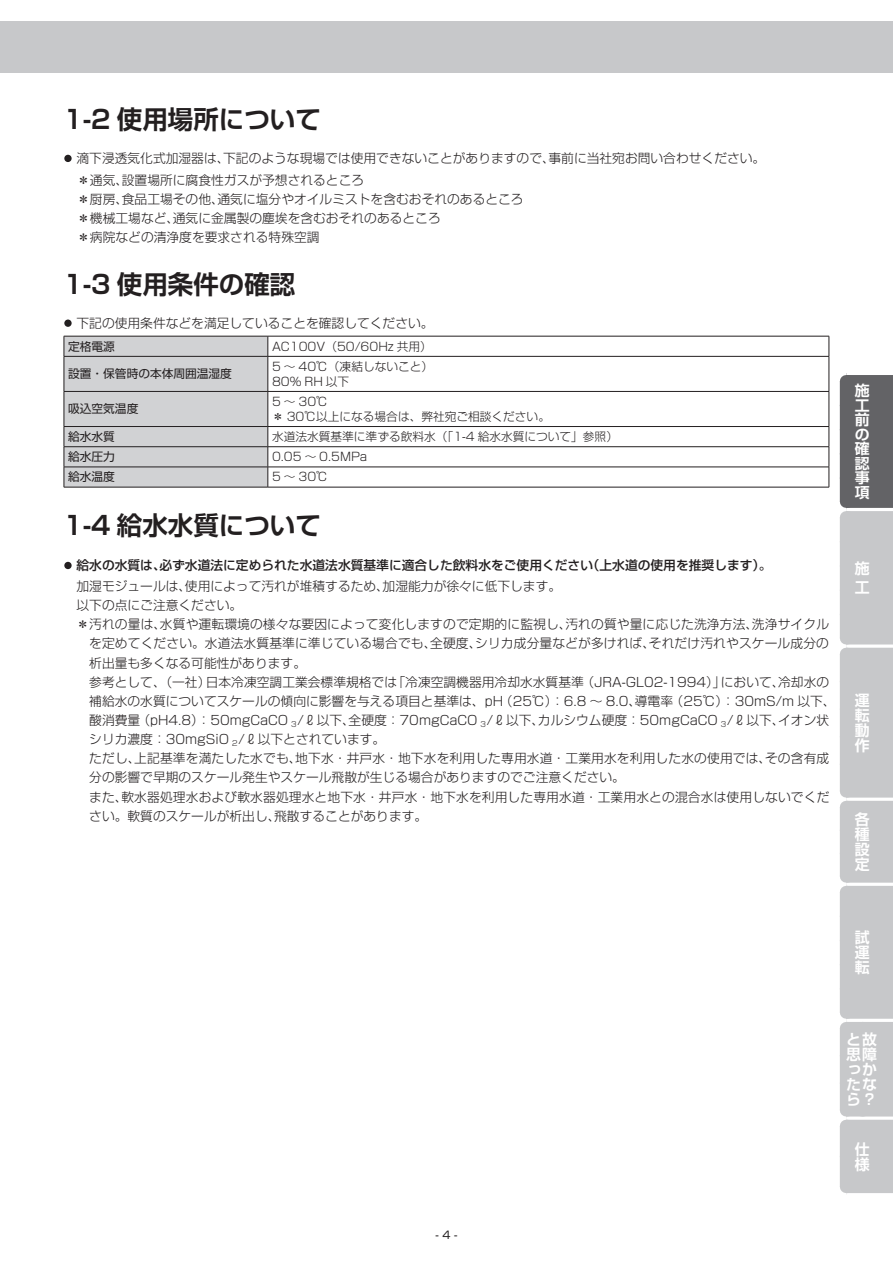
<style>
.page{position:relative;width:893px;height:1263px;background:#fff}
.page>*{position:absolute;margin:0;border:0;box-sizing:border-box;transform-origin:0 0}
.t1{font:700 25.5px "Shin Go Pro De";color:#231f20}
.t2{font:700 14.85px/14.9px "Shin Go Pro De";color:#fff;text-align:justify}
.t3{font:700 14.55px/14.5px "Shin Go Pro De";color:#fff;text-align:justify}
.t4{font:300 12.75px/19.2px "Shin Go Pro";color:#231f20}
.t5{font:500 12.75px/20.7px "Shin Go Pro";color:#231f20}
.t6{font:300 11.7px/14.9px "Shin Go Pro";color:#231f20}
.t7{font:11.7px "Shin Go Pro";color:#231f20}
.t8{font:10.65px "Shin Go Pro";color:#231f20}
.s1{font-size:8.55px}
.s2{font-weight:300;font-size:8.55px}
.s3{font-weight:300}
</style>
<div class="page">
<div style="left:0;top:21px;width:893px;height:51px;background:#c7c8ca"></div>
<div style="left:846px;top:373px;width:47px;height:136px;background:#636366"></div>
<div style="left:846px;top:509px;width:47px;height:137px;background:#c7c8ca"></div>
<div style="left:846px;top:646px;width:47px;height:153px;background:#c7c8ca"></div>
<hr style="left:846px;top:372px;width:47px;height:3px;background:#fff">
<hr style="left:846px;top:508px;width:47px;height:3px;background:#fff">
<svg style="left:847px;top:644px;width:46px;height:4px"></svg>
<div style="left:840px;top:381px;width:13px;height:120px;background:#636366"></div>
<div style="left:840px;top:517px;width:13px;height:121px;background:#c7c8ca"></div>
<div style="left:840px;top:654px;width:13px;height:137px;background:#c7c8ca"></div>
<div style="left:840px;top:791px;width:53px;height:403px;background:#c7c8ca"></div>
<hr style="left:268px;top:336px;width:561px;height:1px;background:#231f20">
<svg style="left:829px;top:336px;width:1px;height:20px"></svg>
<hr style="left:268px;top:356px;width:561px;height:1px;background:#231f20">
<hr style="left:829px;top:357px;width:1px;height:34px;background:#231f20">
<hr style="left:268px;top:391px;width:561px;height:1px;background:#231f20">
<hr style="left:829px;top:392px;width:1px;height:34px;background:#231f20">
<hr style="left:268px;top:426px;width:561px;height:1px;background:#231f20">
<hr style="left:268px;top:446px;width:561px;height:1px;background:#231f20">
<hr style="left:268px;top:467px;width:561px;height:1px;background:#231f20">
<svg style="left:64px;top:336px;width:205px;height:151px;background:#c8c9cb"></svg>
<svg style="left:829px;top:427px;width:1px;height:60px"></svg>
<hr style="left:64px;top:487px;width:204px;height:1px;background:#231f20">
<hr style="left:268px;top:487px;width:561px;height:1px;background:#231f20">
<h1 class="t1" style="left:64px;top:98px;width:259px">1-2 使用場所について</h1>
<p class="t4" style="left:77px;top:146px;width:690px;line-height:21.3px;text-indent:-13px"><span class="s1">⿟</span> 滴下浸透気化式加湿器は、下記のような現場では使用できないことがありますので、事前に当社宛お問い合わせください。＊通気、設置場所に腐食性ガスが予想されるところ</p>
<p class="t4" style="left:77px;top:188px;width:448px">＊厨房、食品工場その他、通気に塩分やオイルミストを含むおそれのあるところ＊機械工場など、通気に金属製の塵埃を含むおそれのあるところ<br>＊病院などの清浄度を要求される特殊空調</p>
<h1 class="t1" style="left:64px;top:263px;width:233px">1-3 使用条件の確認</h1>
<p class="t4" style="left:64px;top:312px;width:371px"><span class="s1">⿟</span> 下記の使用条件などを満足していることを確認してください。</p>
<p class="t7" style="left:68px;top:337px;width:48px">定格電源</p>
<p class="t6" style="left:272px;top:337px;width:161px">AC100V（50/60Hz 共用）</p>
<p class="t7" style="left:68px;top:364px;width:165px">設置・保管時の本体周囲温湿度</p>
<p class="t6" style="left:272px;top:358px;width:163px">5 ～ 40℃（凍結しないこと）<br>80％ RH 以下</p>
<p class="t7" style="left:68px;top:399px;width:72px">吸込空気温度</p>
<p class="t6" style="left:272px;top:393px;width:279px">5 ～ 30℃<br>＊ 30℃以上になる場合は、弊社宛ご相談ください。</p>
<p class="t7" style="left:68px;top:427px;width:48px">給水水質</p>
<p class="t6" style="left:272px;top:428px;width:347px">水道法水質基準に準ずる飲料水（「1-4 給水水質について」参照）</p>
<p class="t7" style="left:68px;top:447px;width:48px">給水圧力</p>
<p class="t6" style="left:272px;top:448px;width:97px">0.05 ～ 0.5MPa</p>
<p class="t7" style="left:68px;top:467px;width:48px">給水温度</p>
<p class="t6" style="left:272px;top:468px;width:57px">5 ～ 30℃</p>
<h1 class="t1" style="left:64px;top:505px;width:259px">1-4 給水水質について</h1>
<p class="t5" style="left:76px;top:554px;width:697px;text-indent:-13px"><span class="s2">⿟</span> 給水の水質は、必ず水道法に定められた水道法水質基準に適合した飲料水をご使用ください（上水道の使用を推奨します）。<span class="s3">加湿モジュールは、使用によって汚れが堆積するため、加湿能力が徐々に低下します。</span></p>
<p class="t4" style="left:76px;top:594px;width:167px">以下の点にご注意ください。</p>
<p class="t4" style="left:76px;top:613px;width:754px">＊汚れの量は、水質や運転環境の様々な要因によって変化しますので定期的に監視し、汚れの質や量に応じた洗浄方法、洗浄サイクル</p>
<p class="t4" style="left:89px;top:632px;width:741px">を定めてください。水道法水質基準に準じている場合でも、全硬度、シリカ成分量などが多ければ、それだけ汚れやスケール成分の</p>
<p class="t4" style="left:89px;top:652px;width:218px">析出量も多くなる可能性があります。</p>
<p class="t4" style="left:89px;top:671px;width:741px">参考として、（一社）日本冷凍空調工業会標準規格では「冷凍空調機器用冷却水水質基準（JRA-GL02-1994）」において、冷却水の</p>
<p class="t4" style="left:89px;top:690px;width:748px">補給水の水質についてスケールの傾向に影響を与える項目と基準は、pH（25℃）：6.8 ～ 8.0、導電率（25℃）：30mS/m 以下、</p>
<p class="t4" style="left:89px;top:709px;width:741px">酸消費量（pH4.8）：50mgCaCO <sub>３</sub>/ℓ以下、全硬度：70mgCaCO <sub>３</sub>/ℓ以下、カルシウム硬度：50mgCaCO <sub>３</sub>/ℓ以下、イオン状</p>
<p class="t4" style="left:89px;top:728px;width:298px">シリカ濃度：30mgSiO <sub>２</sub>/ℓ以下とされています。</p>
<p class="t4" style="left:89px;top:747px;width:742px">ただし、上記基準を満たした水でも、地下水・井戸水・地下水を利用した専用水道・工業用水を利用した水の使用では、その含有成</p>
<p class="t4" style="left:89px;top:766px;width:537px">分の影響で早期のスケール発生やスケール飛散が生じる場合がありますのでご注意ください。</p>
<p class="t4" style="left:89px;top:785px;width:742px">また、軟水器処理水および軟水器処理水と地下水・井戸水・地下水を利用した専用水道・工業用水との混合水は使用しないでくだ</p>
<p class="t4" style="left:89px;top:805px;width:340px">さい。軟質のスケールが析出し、飛散することがあります。</p>
<p class="t3" style="left:855px;top:381px;width:16px">施工前の確認事項</p>
<p class="t2" style="left:855px;top:556px;width:16px;line-height:19.8px">施工</p>
<p class="t2" style="left:855px;top:691px;width:16px">運転動作</p>
<p class="t2" style="left:855px;top:810px;width:16px">各種設定</p>
<p class="t2" style="left:855px;top:928px;width:16px">試運転</p>
<p class="t2" style="left:846px;top:1030px;width:32px">と故思障っかたなら？</p>
<p class="t2" style="left:855px;top:1140px;width:16px">仕様</p>
<p class="t8" style="left:436px;top:1226px;width:23px">- 4 -</p>
</div>
